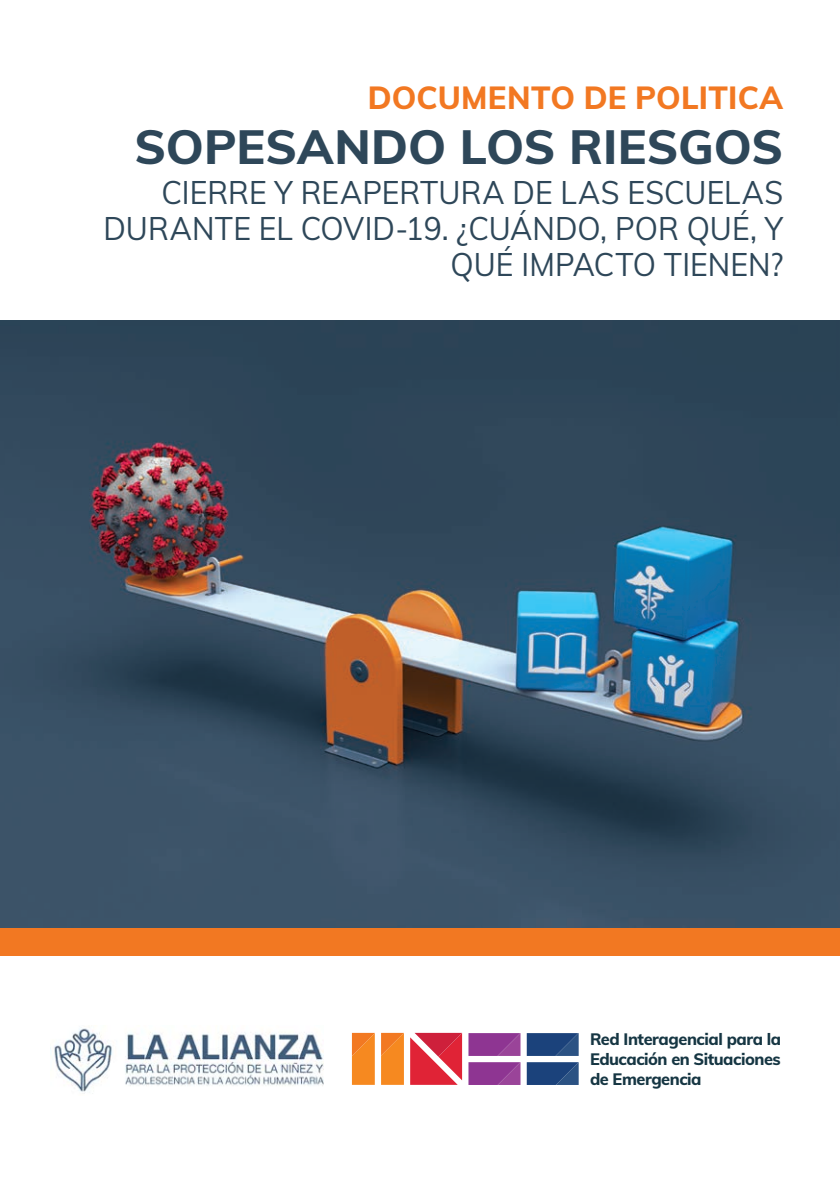
<style>
.page{position:relative;width:840px;height:1191px;background:#fff}
.page>*{position:absolute;margin:0;border:0;box-sizing:border-box;transform-origin:0 0}
.INEE_COVER_TITLE_BIG{font:800 48px "Muli";color:#2e4759}
.INEE_COVER_TITLE_BIG-2{font:32px/36px "Muli";letter-spacing:.005em;color:#2e4759;text-align:right;scale:.94 1}
.INEE_COVER_TITLE_BIG-3{font:800 32px "Muli";letter-spacing:.005em;color:#f27822}
.t1{font:800 16.4px/20px "Muli";letter-spacing:-.03em;color:#163643;text-align:justify}
</style>
<div class="page">
<div style="left:0;top:927px;width:839px;height:29px;background:#f27822"></div>
<img style="left:0;top:321px;width:839px;height:606px">
<img style="left:54px;top:1028px;width:269px;height:64px">
<svg style="left:381px;top:1032px;width:22px;height:52px"></svg>
<svg style="left:410px;top:1032px;width:52px;height:52px"></svg>
<svg style="left:468px;top:1033px;width:52px;height:23px"></svg>
<svg style="left:468px;top:1062px;width:52px;height:23px"></svg>
<svg style="left:526px;top:1033px;width:52px;height:23px"></svg>
<svg style="left:526px;top:1062px;width:52px;height:23px"></svg>
<svg style="left:352px;top:1032px;width:22px;height:52px"></svg>
<p class="INEE_COVER_TITLE_BIG-3" style="left:368px;top:74px;width:416px">DOCUMENTO DE POLITICA</p>
<p class="INEE_COVER_TITLE_BIG" style="left:134px;top:112px;width:649px">SOPESANDO LOS RIESGOS</p>
<p class="INEE_COVER_TITLE_BIG-2" style="left:103px;top:173px;width:724px">CIERRE Y REAPERTURA DE LAS ESCUELAS<br>DURANTE EL COVID-19. ¿CUÁNDO, POR QUÉ, Y<br>QUÉ IMPACTO TIENEN?</p>
<p class="t1" style="left:589px;top:1028px;width:193px">Red Interagencial para la Educación en Situaciones de Emergencia</p>
</div>
